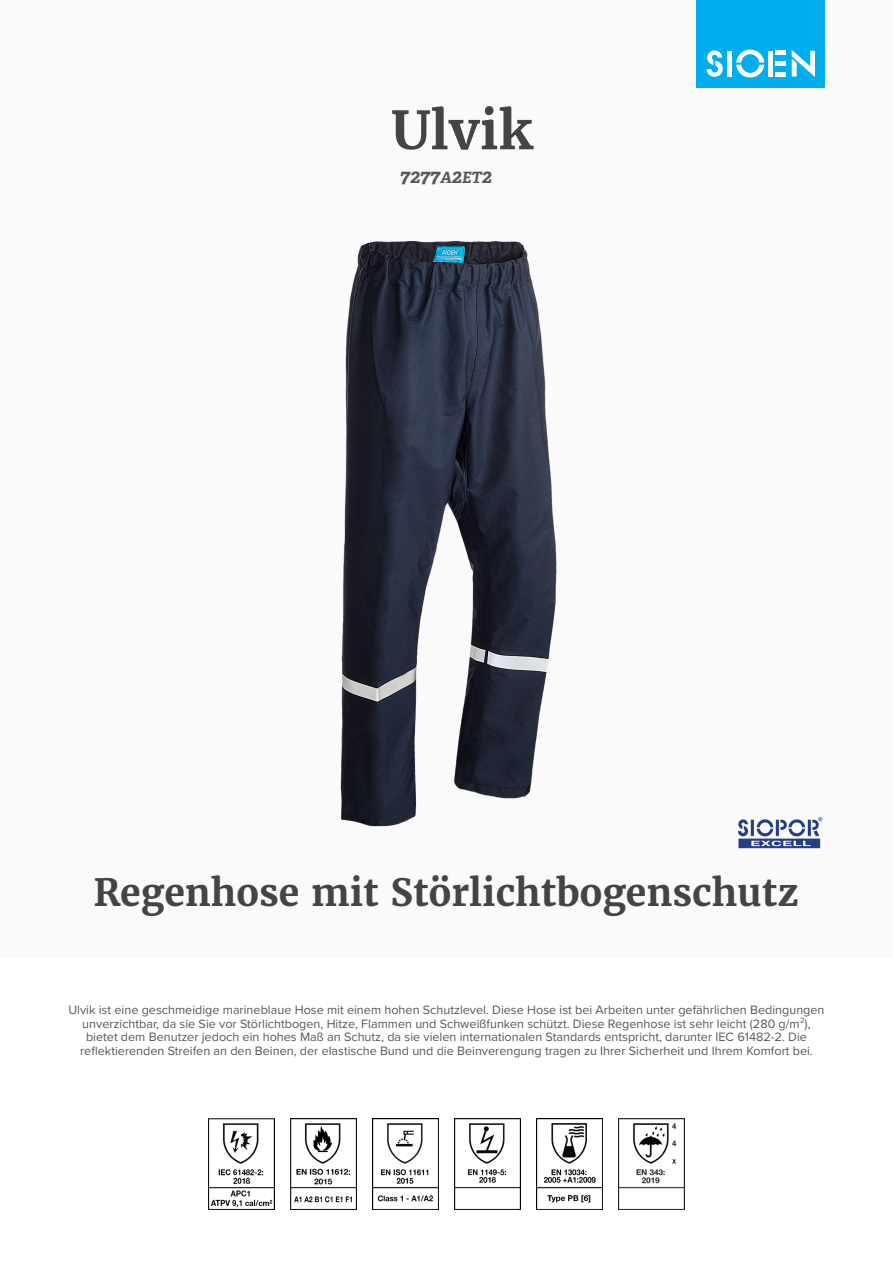
<style>
.page{position:relative;width:893px;height:1263px;background:#fff}
.page>*{position:absolute;margin:0;border:0;box-sizing:border-box;transform-origin:0 0}
.product_name{font:700 52.5px "Merriweather";color:#444}
.product_h2{font:700 37.5px "Merriweather";color:#444}
.product_ref{font:italic 700 19.5px "Adelle";color:#57585a}
.product_description{font:12.6px/13.6px "Proxima Nova";color:#57585a;text-align:center}
.s1{font-size:15.6px}
</style>
<div class="page">
<div style="left:0;top:0;width:893px;height:957px;background:#fafafa"></div>
<div style="left:697px;top:0;width:128px;height:88px;background:#00aeef"></div>
<svg style="left:707px;top:50px;width:16px;height:27px"></svg>
<svg style="left:736px;top:50px;width:28px;height:28px"></svg>
<div style="left:727px;top:51px;width:5px;height:26px;background:#fff"></div>
<div style="left:768px;top:51px;width:5px;height:26px;background:#fff"></div>
<div style="left:775px;top:72px;width:11px;height:5px;background:#fff"></div>
<div style="left:775px;top:61px;width:11px;height:5px;background:#fff"></div>
<hr style="left:775px;top:51px;width:11px;height:4px;background:#fff">
<svg style="left:792px;top:50px;width:23px;height:27px"></svg>
<img style="left:737px;top:817px;width:86px;height:32px">
<img style="left:208px;top:1118px;width:66px;height:92px">
<img style="left:290px;top:1118px;width:66px;height:92px">
<img style="left:372px;top:1118px;width:66px;height:92px">
<img style="left:454px;top:1118px;width:67px;height:92px">
<img style="left:536px;top:1118px;width:67px;height:92px">
<img style="left:618px;top:1118px;width:67px;height:92px">
<img style="left:340px;top:241px;width:217px;height:586px">
<p class="product_name" style="left:391px;top:97px;width:143px">Ulvik</p>
<p class="product_ref" style="left:400px;top:164px;width:93px">7277<span class="s1">A</span>2<span class="s1">ET</span>2</p>
<p class="product_h2" style="left:93px;top:868px;width:707px">Regenhose mit Störlichtbogenschutz</p>
<p class="product_description" style="left:68px;top:1002px;width:758px">Ulvik ist eine geschmeidige marineblaue Hose mit einem hohen Schutzlevel. Diese Hose ist bei Arbeiten unter gefährlichen Bedingungen unverzichtbar, da sie Sie vor Störlichtbogen, Hitze, Flammen und Schweißfunken schützt. Diese Regenhose ist sehr leicht (280 g/m²), bietet dem Benutzer jedoch ein hohes Maß an Schutz, da sie vielen internationalen Standards entspricht, darunter IEC 61482-2. Die reflektierenden Streifen an den Beinen, der elastische Bund und die Beinverengung tragen zu Ihrer Sicherheit und Ihrem Komfort bei.</p>
</div>
